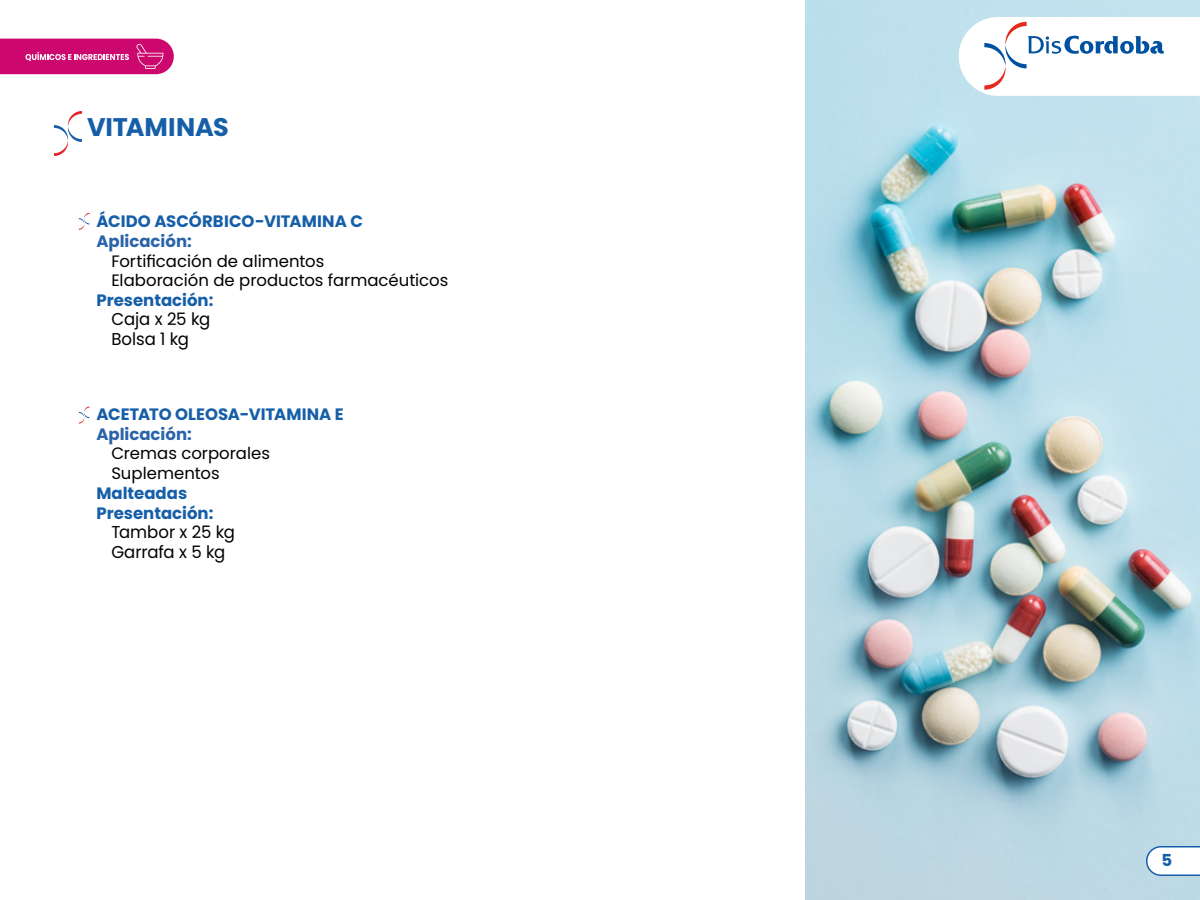
<style>
.page{position:relative;width:1200px;height:900px;background:#fff}
.page>*{position:absolute;margin:0;border:0;box-sizing:border-box;transform-origin:0 0}
.t1{font:700 25.5px "Poppins";letter-spacing:-.005em;color:#165fa8}
.t2{font:17.1px/19.5px "Poppins";letter-spacing:-.005em;color:#000;scale:.96 1}
.t3{font:16.5px/19.5px "Poppins";color:#000}
.t4{font:700 16.5px/19.8px "Poppins";color:#165fa8}
.t5{font:700 16.5px "Poppins";color:#2b63ab}
</style>
<div class="page">
<img style="left:806px;top:0;width:394px;height:900px">
<svg style="left:79px;top:213px;width:10px;height:17px"></svg>
<svg style="left:79px;top:407px;width:10px;height:17px"></svg>
<svg style="left:54px;top:111px;width:28px;height:45px"></svg>
<svg style="left:959px;top:17px;width:241px;height:79px"></svg>
<svg style="left:1146px;top:846px;width:54px;height:30px"></svg>
<svg style="left:0;top:39px;width:174px;height:35px;background:#d01f7b"></svg>
<h1 class="t1" style="left:87px;top:112px;width:143px">VITAMINAS</h1>
<p class="t4" style="left:96px;top:212px;width:268px">ÁCIDO ASCÓRBICO-VITAMINA C</p>
<p class="t5" style="left:96px;top:232px;width:97px">Aplicación:</p>
<p class="t3" style="left:111px;top:251px;width:339px">Fortificación de alimentos<br>Elaboración de productos farmacéuticos</p>
<p class="t4" style="left:96px;top:290px;width:119px">Presentación:</p>
<p class="t2" style="left:111px;top:310px;width:104px">Caja x 25 kg<br>Bolsa 1 kg</p>
<p class="t4" style="left:96px;top:405px;width:249px">ACETATO OLEOSA-VITAMINA E</p>
<p class="t5" style="left:96px;top:425px;width:97px">Aplicación:</p>
<p class="t3" style="left:111px;top:444px;width:160px">Cremas corporales<br>Suplementos</p>
<p class="t4" style="left:96px;top:483px;width:119px">Malteadas<br>Presentación:</p>
<p class="t2" style="left:111px;top:522px;width:130px">Tambor x 25 kg<br>Garrafa x 5 kg</p>
<p class="t4" style="left:1162px;top:851px;width:12px">5</p>
</div>
